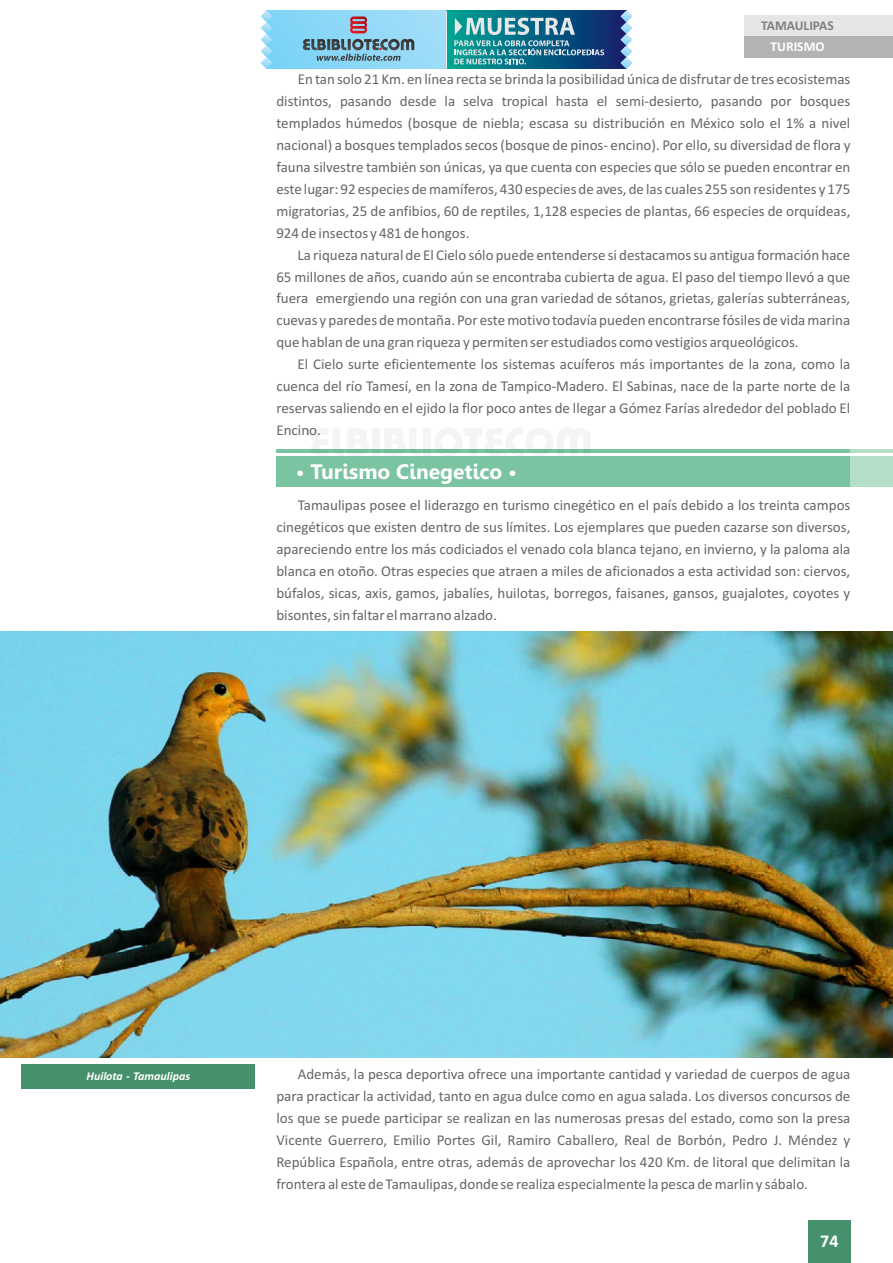
<style>
.page{position:relative;width:893px;height:1263px;background:#fff}
.page>*{position:absolute;margin:0;border:0;box-sizing:border-box;transform-origin:0 0}
.t1{font:700 21px "Gisha";color:#fff}
.t2{font:700 18px "Calibri";color:#fff}
.t3{font:15px/21.9px "Calibri";color:#666;text-align:justify}
.t4{font:700 13.5px "Calibri";color:#808080}
.t5{font:700 13.5px "Calibri";color:#fff}
.t6{font:italic 700 12px "Calibri";color:#fff}
</style>
<div class="page">
<div style="left:276px;top:456px;width:574px;height:31px;background:#7ac4a1"></div>
<svg style="left:276px;top:449px;width:574px;height:3px"></svg>
<div style="left:850px;top:456px;width:43px;height:31px;background:#b5dec7"></div>
<svg style="left:850px;top:449px;width:43px;height:3px"></svg>
<img style="left:0;top:632px;width:893px;height:426px">
<div style="left:21px;top:1064px;width:234px;height:25px;background:#45916b"></div>
<div style="left:808px;top:1220px;width:42px;height:43px;background:#45916b"></div>
<div style="left:744px;top:15px;width:149px;height:21px;background:#e6e6e6"></div>
<div style="left:744px;top:36px;width:149px;height:22px;background:#b3b3b3"></div>
<svg style="left:272px;top:10px;width:174px;height:59px;background:#8fd8f7"></svg>
<svg style="left:308px;top:429px;width:64px;height:26px"></svg>
<svg style="left:372px;top:428px;width:8px;height:28px"></svg>
<svg style="left:384px;top:429px;width:36px;height:26px"></svg>
<svg style="left:423px;top:428px;width:8px;height:28px"></svg>
<svg style="left:434px;top:428px;width:157px;height:28px"></svg>
<svg style="left:446px;top:10px;width:175px;height:59px;background:#095c7f"></svg>
<svg style="left:261px;top:10px;width:11px;height:59px"></svg>
<svg style="left:621px;top:10px;width:11px;height:59px"></svg>
<svg style="left:350px;top:16px;width:17px;height:17px"></svg>
<svg style="left:302px;top:39px;width:112px;height:22px;background:#6d98ac"></svg>
<svg style="left:454px;top:18px;width:150px;height:46px;background:#42889e"></svg>
<hr style="left:446px;top:11px;width:1px;height:58px;background:#e6e7e9">
<p class="t4" style="left:761px;top:20px;width:74px">TAMAULIPAS</p>
<p class="t5" style="left:771px;top:41px;width:56px">TURISMO</p>
<p class="t3" style="left:276px;top:69px;width:576px;text-indent:21px">En tan solo 21 Km. en línea recta se brinda la posibilidad única de disfrutar de tres ecosistemas distintos, pasando desde la selva tropical hasta el semi-desierto, pasando por bosques templados húmedos (bosque de niebla; escasa su distribución en México solo el 1% a nivel nacional) a bosques templados secos (bosque de pinos- encino). Por ello, su diversidad de flora y fauna silvestre también son únicas, ya que cuenta con especies que sólo se pueden encontrar en este lugar: 92 especies de mamíferos, 430 especies de aves, de las cuales 255 son residentes y 175 migratorias, 25 de anfibios, 60 de reptiles, 1,128 especies de plantas, 66 especies de orquídeas, 924 de insectos y 481 de hongos.</p>
<p class="t3" style="left:276px;top:245px;width:575px;text-indent:21px">La riqueza natural de El Cielo sólo puede entenderse si destacamos su antigua formación hace 65 millones de años, cuando aún se encontraba cubierta de agua. El paso del tiempo llevó a que fuera emergiendo una región con una gran variedad de sótanos, grietas, galerías subterráneas, cuevas y paredes de montaña. Por este motivo todavía pueden encontrarse fósiles de vida marina que hablan de una gran riqueza y permiten ser estudiados como vestigios arqueológicos.</p>
<p class="t3" style="left:276px;top:355px;width:576px;text-indent:21px">El Cielo surte eficientemente los sistemas acuíferos más importantes de la zona, como la cuenca del río Tamesí, en la zona de Tampico-Madero. El Sabinas, nace de la parte norte de la reservas saliendo en el ejido la flor poco antes de llegar a Gómez Farías alrededor del poblado El Encino.</p>
<h1 class="t1" style="left:296px;top:463px;width:223px">• Turismo Cinegetico •</h1>
<p class="t3" style="left:276px;top:496px;width:576px;text-indent:21px">Tamaulipas posee el liderazgo en turismo cinegético en el país debido a los treinta campos cinegéticos que existen dentro de sus límites. Los ejemplares que pueden cazarse son diversos, apareciendo entre los más codiciados el venado cola blanca tejano, en invierno, y la paloma ala blanca en otoño. Otras especies que atraen a miles de aficionados a esta actividad son: ciervos, búfalos, sicas, axis, gamos, jabalíes, huilotas, borregos, faisanes, gansos, guajalotes, coyotes y bisontes, sin faltar el marrano alzado.</p>
<p class="t6" style="left:86px;top:1071px;width:105px">Huilota - Tamaulipas</p>
<p class="t3" style="left:276px;top:1064px;width:575px;text-indent:21px">Además, la pesca deportiva ofrece una importante cantidad y variedad de cuerpos de agua para practicar la actividad, tanto en agua dulce como en agua salada. Los diversos concursos de los que se puede participar se realizan en las numerosas presas del estado, como son la presa Vicente Guerrero, Emilio Portes Gil, Ramiro Caballero, Real de Borbón, Pedro J. Méndez y República Española, entre otras, además de aprovechar los 420 Km. de litoral que delimitan la frontera al este de Tamaulipas, donde se realiza especialmente la pesca de marlin y sábalo.</p>
<p class="t2" style="left:820px;top:1234px;width:20px">74</p>
</div>
